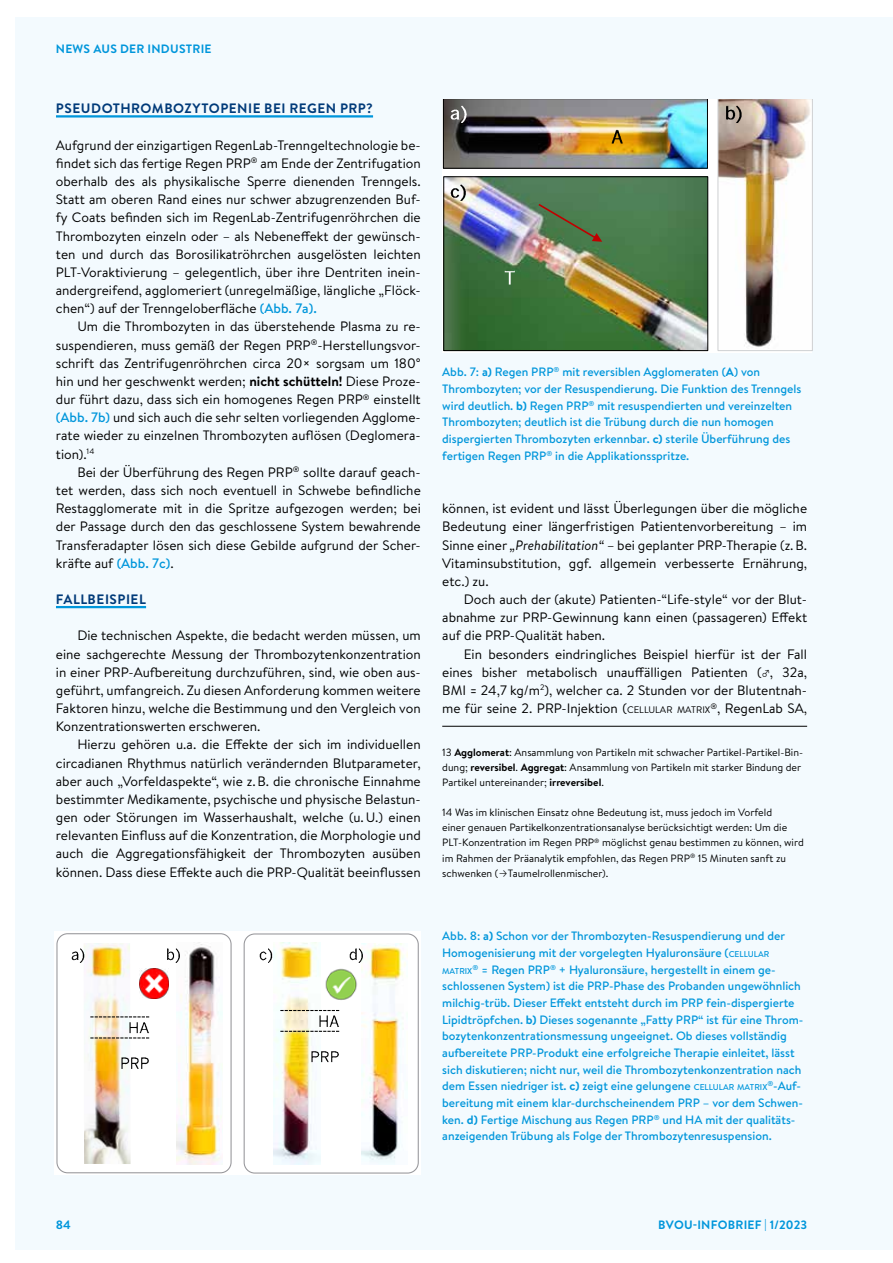
<style>
.page{position:relative;width:893px;height:1263px;background:#fff}
.page>*{position:absolute;margin:0;border:0;box-sizing:border-box;transform-origin:0 0}
.t1{font:13.65px/18.1px "Brandon Text";color:#000;text-align:justify}
.t2{font:700 13.65px "Brandon Text";letter-spacing:.035em;color:#003a79}
.t3{font:500 12.15px/16.6px "Brandon Text";color:#0096db}
.t4{font:700 12.15px "Brandon Text";letter-spacing:.02em;color:#0096db}
.t5{font:10.65px/15.1px "Brandon Text";color:#000}
.t6{font:500 8.55px "Brandon Text";color:#0096db}
.s1{font-weight:500;color:#0096db}
.s2{font-weight:700}
.s3{font-style:italic}
.s4{font-family:"Real Text Pro";font-weight:300}
.s5{font-size:9.6px}
.s6{font-size:8.55px}
</style>
<div class="page">
<div style="left:15px;top:18px;width:878px;height:1232px;background:#f3fafe"></div>
<hr style="left:56px;top:115px;width:317px;height:3px;background:#0096db">
<hr style="left:56px;top:606px;width:90px;height:2px;background:#0096db">
<hr style="left:442px;top:726px;width:365px;height:1px;background:#000">
<svg style="left:442px;top:100px;width:370px;height:253px;fill:#fff"></svg>
<img style="left:443px;top:100px;width:265px;height:68px">
<img style="left:611px;top:127px;width:23px;height:19px">
<img style="left:718px;top:100px;width:94px;height:251px">
<img style="left:446px;top:179px;width:260px;height:170px">
<div style="left:444px;top:177px;width:264px;height:174px;border:1px solid #000"></div>
<svg style="left:538px;top:204px;width:64px;height:38px;background:#58774e"></svg>
<img style="left:450px;top:103px;width:25px;height:19px">
<img style="left:451px;top:181px;width:24px;height:19px">
<img style="left:725px;top:103px;width:26px;height:19px">
<img style="left:504px;top:268px;width:22px;height:19px">
<div style="left:54px;top:931px;width:367px;height:244px;background:#fff"></div>
<img style="left:274px;top:943px;width:46px;height:221px">
<img style="left:260px;top:946px;width:20px;height:16px">
<div style="left:244px;top:933px;width:175px;height:240px;border:1px solid #97979b;border-radius:11px"></div>
<img style="left:84px;top:943px;width:47px;height:221px">
<img style="left:176px;top:942px;width:46px;height:222px">
<img style="left:71px;top:945px;width:21px;height:17px">
<img style="left:167px;top:945px;width:21px;height:17px">
<div style="left:56px;top:933px;width:176px;height:240px;border:1px solid #97979b;border-radius:11px"></div>
<img style="left:129px;top:1019px;width:20px;height:17px">
<img style="left:121px;top:1055px;width:28px;height:16px">
<svg style="left:90px;top:1037px;width:60px;height:1px"></svg>
<svg style="left:90px;top:1016px;width:60px;height:1px"></svg>
<img style="left:319px;top:1017px;width:20px;height:12px">
<img style="left:311px;top:1048px;width:28px;height:17px">
<svg style="left:280px;top:1031px;width:60px;height:1px"></svg>
<svg style="left:280px;top:1010px;width:36px;height:1px"></svg>
<img style="left:139px;top:969px;width:30px;height:29px">
<img style="left:316px;top:963px;width:41px;height:54px">
<img style="left:361px;top:943px;width:47px;height:221px">
<img style="left:349px;top:946px;width:22px;height:16px">
<p class="t4" style="left:56px;top:40px;width:157px">NEWS AUS DER INDUSTRIE</p>
<p class="t2" style="left:56px;top:99px;width:319px">PSEUDOTHROMBOZYTOPENIE BEI REGEN PRP?</p>
<p class="t1" style="left:56px;top:135px;width:366px">Aufgrund der einzigartigen RegenLab-Trenngeltechnologie be&shy;findet sich das fertige Regen PRP<sup>®</sup> am Ende der Zentrifugation oberhalb des als physikalische Sperre dienenden Trenngels.<br>Statt am oberen Rand eines nur schwer abzugrenzenden Buf&shy;fy Coats befinden sich im RegenLab-Zentrifugenröhrchen die Thrombozyten einzeln oder – als Nebeneffekt der gewünsch&shy;ten und durch das Borosilikatröhrchen ausgelösten leichten PLT-Voraktivierung – gelegentlich, über ihre Dentriten inein&shy;andergreifend, agglomeriert (unregelmäßige, längliche „Flöck&shy;chen“) auf der Trenngeloberfläche <span class="s1">(Abb. 7a).</span></p>
<p class="t1" style="left:56px;top:317px;width:366px;text-indent:21px">Um die Thrombozyten in das überstehende Plasma zu re&shy;suspendieren, muss gemäß der Regen PRP<sup>®</sup>-Herstellungsvor&shy;schrift das Zentrifugenröhrchen circa 20× sorgsam um 180° hin und her geschwenkt werden; <span class="s2">nicht schütteln!</span> Diese Proze&shy;dur führt dazu, dass sich ein homogenes Regen PRP<sup>®</sup> einstellt <span class="s1">(Abb. 7b)</span> und sich auch die sehr selten vorliegenden Agglome&shy;rate wieder zu einzelnen Thrombozyten auflösen (Deglomera&shy;tion).<sup>14</sup></p>
<p class="t1" style="left:56px;top:463px;width:366px;text-indent:21px">Bei der Überführung des Regen PRP<sup>®</sup> sollte darauf geach&shy;tet werden, dass sich noch eventuell in Schwebe befindliche Restagglomerate mit in die Spritze aufgezogen werden; bei der Passage durch den das geschlossene System bewahrende Transferadapter lösen sich diese Gebilde aufgrund der Scher&shy;kräfte auf <span class="s1">(Abb. 7c)</span>.</p>
<p class="t2" style="left:56px;top:590px;width:91px">FALLBEISPIEL</p>
<p class="t1" style="left:56px;top:626px;width:366px;text-indent:21px">Die technischen Aspekte, die bedacht werden müssen, um eine sachgerechte Messung der Thrombozytenkonzentration in einer PRP-Aufbereitung durchzuführen, sind, wie oben aus&shy;geführt, umfangreich. Zu diesen Anforderung kommen weitere Faktoren hinzu, welche die Bestimmung und den Vergleich von Konzentrationswerten erschweren.</p>
<p class="t1" style="left:56px;top:735px;width:366px;text-indent:21px">Hierzu gehören u.a. die Effekte der sich im individuellen circadianen Rhythmus natürlich verändernden Blutparameter, aber auch „Vorfeldaspekte“, wie z.B. die chronische Einnahme bestimmter Medikamente, psychische und physische Belastun&shy;gen oder Störungen im Wasserhaushalt, welche (u.U.) einen relevanten Einfluss auf die Konzentration, die Morphologie und auch die Aggregationsfähigkeit der Thrombozyten ausüben können. Dass diese Effekte auch die PRP-Qualität beeinflussen</p>
<p class="t3" style="left:442px;top:363px;width:361px">Abb. 7: <span class="s2">a)</span> Regen PRP<sup>®</sup> mit reversiblen Agglomeraten (<span class="s2">A</span>) von Thrombozyten; vor der Resuspendierung. Die Funktion des Trenngels wird deutlich. <span class="s2">b)</span> Regen PRP<sup>®</sup> mit resuspendierten und vereinzelten Thrombozyten; deutlich ist die Trübung durch die nun homogen dispergierten Thrombozyten erkennbar. <span class="s2">c)</span> sterile Überführung des fertigen Regen PRP<sup>®</sup> in die Applikationsspritze.</p>
<p class="t1" style="left:442px;top:499px;width:366px">können, ist evident und lässt Überlegungen über die mögliche Bedeutung einer längerfristigen Patientenvorbereitung – im Sinne einer <span class="s3">„Prehabilitation“</span> – bei geplanter PRP-Therapie (z.B.<br>Vitaminsubstitution, ggf. allgemein verbesserte Ernährung, etc.) zu.</p>
<p class="t1" style="left:442px;top:590px;width:366px;text-indent:21px">Doch auch der (akute) Patienten-“Life-style“ vor der Blut&shy;abnahme zur PRP-Gewinnung kann einen (passageren) Effekt auf die PRP-Qualität haben.</p>
<p class="t1" style="left:442px;top:644px;width:366px;text-indent:21px">Ein besonders eindringliches Beispiel hierfür ist der Fall eines bisher metabolisch unauffälligen Patienten (<span class="s4">♂</span>, 32a, BMI = 24,7 kg/m<sup>2</sup>), welcher ca. 2 Stunden vor der Blutentnah&shy;me für seine 2. PRP-Injektion (<span class="s5">CELLULAR MATRIX</span><sup>®</sup>, RegenLab SA,</p>
<p class="t5" style="left:442px;top:744px;width:362px">13 <span class="s2">Agglomerat</span>: Ansammlung von Partikeln mit schwacher Partikel-Partikel-Bin&shy;dung; <span class="s2">reversibel</span>. <span class="s2">Aggregat</span>: Ansammlung von Partikeln mit starker Bindung der<br>Partikel untereinander; <span class="s2">irreversibel</span>.</p>
<p class="t5" style="left:442px;top:804px;width:363px">14 Was im klinischen Einsatz ohne Bedeutung ist, muss jedoch im Vorfeld<br>einer genauen Partikelkonzentrationsanalyse berücksichtigt werden: Um die PLT-Konzentration im Regen PRP<sup>®</sup> möglichst genau bestimmen zu können, wird im Rahmen der Präanalytik empfohlen, das Regen PRP<sup>®</sup> 15 Minuten sanft zu schwenken (<span class="s4">→</span>Taumelrollenmischer).</p>
<p class="t3" style="left:442px;top:927px;width:344px">Abb. 8: <span class="s2">a)</span> Schon vor der Thrombozyten-Resuspendierung und der<br>Homogenisierung mit der vorgelegten Hyaluronsäure (<span class="s6">CELLULAR</span></p>
<p class="t6" style="left:442px;top:965px;width:32px">MATRIX</p>
<p class="t3" style="left:442px;top:961px;width:363px;text-indent:30px"><sup>®</sup> = Regen PRP<sup>®</sup> + Hyaluronsäure, hergestellt in einem ge&shy;schlossenen System) ist die PRP-Phase des Probanden ungewöhnlich milchig-trüb. Dieser Effekt entsteht durch im PRP fein-dispergierte Lipidtröpfchen. <span class="s2">b)</span> Dieses sogenannte „Fatty PRP“ ist für eine Throm&shy;bozytenkonzentrationsmessung ungeeignet. Ob dieses vollständig aufbereitete PRP-Produkt eine erfolgreiche Therapie einleitet, lässt sich diskutieren; nicht nur, weil die Thrombozytenkonzentration nach dem Essen niedriger ist. <span class="s2">c)</span> zeigt eine gelungene <span class="s6">CELLULAR MATRIX</span><sup>®</sup>-Auf&shy;bereitung mit einem klar-durchscheinendem PRP – vor dem Schwen&shy;ken. <span class="s2">d)</span> Fertige Mischung aus Regen PRP<sup>®</sup> und HA mit der qualitäts&shy;anzeigenden Trübung als Folge der Thrombozytenresuspension.</p>
<p class="t4" style="left:56px;top:1216px;width:17px">84</p>
<p class="t4" style="left:658px;top:1216px;width:150px">BVOU-INFOBRIEF | 1/2023</p>
</div>
